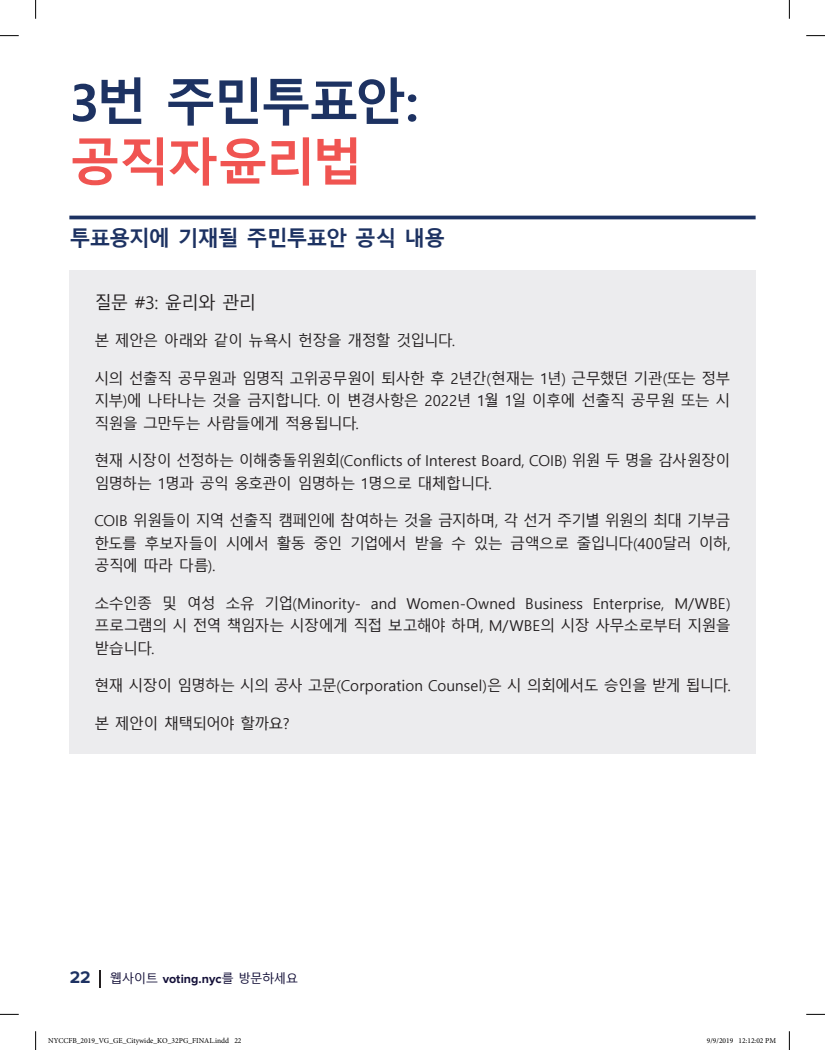
<style>
.page{position:relative;width:825px;height:1050px;background:#fff}
.page>*{position:absolute;margin:0;border:0;box-sizing:border-box;transform-origin:0 0}
.t1{font:700 51.25px "Malgun Gothic";letter-spacing:-.065em;color:#1d3262}
.t2{font:700 51.25px "Malgun Gothic";letter-spacing:-.06em;color:#f05451}
.t3{font:700 21.25px "Malgun Gothic";letter-spacing:-.055em;color:#1d3262}
.t4{font:17.5px "Malgun Gothic";letter-spacing:-.045em;color:#231f20}
.t5{font:15px/22.5px "Malgun Gothic";letter-spacing:-.045em;color:#231f20;text-align:justify}
.t6{font:15px "Malgun Gothic";letter-spacing:-.02em;color:#231f20}
.t7{font:15px "Malgun Gothic";letter-spacing:-.065em;color:#231f20}
.t8{font:12.5px "Malgun Gothic";letter-spacing:-.045em;color:#130f38}
.t9{font:7.5px "Minion Pro";color:#000}
.s1{font-family:"Proxima Nova";font-weight:700;font-size:17.5px;color:#1d3262}
.s2{font-family:"Proxima Nova";font-weight:700}
</style>
<div class="page">
<svg style="left:100px;top:970px;width:1px;height:18px"></svg>
<div style="left:69px;top:271px;width:687px;height:483px;background:#ececee"></div>
<hr style="left:69px;top:216px;width:687px;height:3px;background:#1d3262">
<svg style="left:0;top:35px;width:19px;height:1px"></svg>
<svg style="left:806px;top:35px;width:19px;height:1px"></svg>
<svg style="left:0;top:1014px;width:19px;height:1px"></svg>
<svg style="left:806px;top:1014px;width:19px;height:1px"></svg>
<svg style="left:35px;top:0;width:1px;height:19px"></svg>
<svg style="left:35px;top:1031px;width:1px;height:19px"></svg>
<svg style="left:789px;top:0;width:1px;height:19px"></svg>
<svg style="left:789px;top:1031px;width:1px;height:19px"></svg>
<h1 class="t1" style="left:69px;top:72px;width:351px">3번 주민투표안:</h1>
<h1 class="t2" style="left:69px;top:132px;width:295px">공직자윤리법</h1>
<h2 class="t3" style="left:69px;top:225px;width:378px">투표용지에 기재될 주민투표안 공식 내용</h2>
<p class="t4" style="left:94px;top:293px;width:164px">질문 #3: 윤리와 관리</p>
<p class="t5" style="left:94px;top:330px;width:362px">본 제안은 아래와 같이 뉴욕시 헌장을 개정할 것입니다.</p>
<p class="t5" style="left:94px;top:367px;width:638px">시의 선출직 공무원과 임명직 고위공무원이 퇴사한 후 2년간(현재는 1년) 근무했던 기관(또는 정부 지부)에 나타나는 것을 금지합니다. 이 변경사항은 2022년 1월 1일 이후에 선출직 공무원 또는 시 직원을 그만두는 사람들에게 적용됩니다.</p>
<p class="t5" style="left:94px;top:450px;width:638px">현재 시장이 선정하는 이해충돌위원회(Conflicts of Interest Board, COIB) 위원 두 명을 감사원장이 임명하는 1명과 공익 옹호관이 임명하는 1명으로 대체합니다.</p>
<p class="t5" style="left:94px;top:510px;width:638px">COIB 위원들이 지역 선출직 캠페인에 참여하는 것을 금지하며, 각 선거 주기별 위원의 최대 기부금 한도를 후보자들이 시에서 활동 중인 기업에서 받을 수 있는 금액으로 줄입니다(400달러 이하, 공직에 따라 다름).</p>
<p class="t5" style="left:94px;top:592px;width:638px">소수인종 및 여성 소유 기업(Minority- and Women-Owned Business Enterprise, M/WBE) 프로그램의 시 전역 책임자는 시장에게 직접 보고해야 하며, M/WBE의 시장 사무소로부터 지원을 받습니다.</p>
<p class="t6" style="left:94px;top:677px;width:638px">현재 시장이 임명하는 시의 공사 고문(Corporation Counsel)은 시 의회에서도 승인을 받게 됩니다.</p>
<p class="t7" style="left:94px;top:715px;width:197px">본 제안이 채택되어야 할까요?</p>
<p class="t8" style="left:70px;top:972px;width:230px"><span class="s1">22</span> 웹사이트 <span class="s2">voting.nyc</span>를 방문하세요</p>
<p class="t9" style="left:48px;top:1035px;width:195px">NYCCFB_2019_VG_GE_Citywide_KO_32PG_FINAL.indd 22</p>
<p class="t9" style="left:707px;top:1035px;width:71px">9/9/2019 12:12:02 PM</p>
</div>
